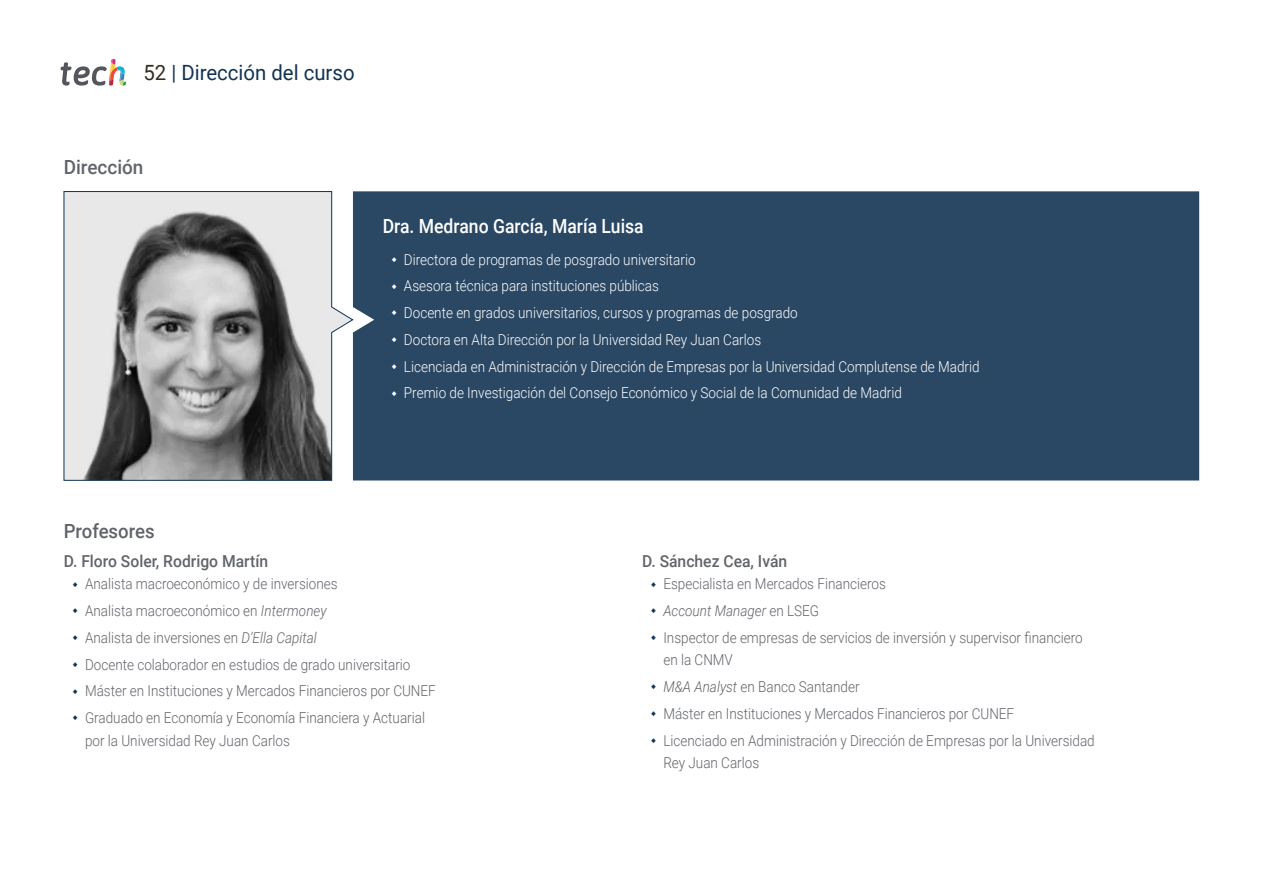
<style>
.page{position:relative;width:1263px;height:893px;background:#fff}
.page>*{position:absolute;margin:0;border:0;box-sizing:border-box;transform-origin:0 0}
.t1{font:21px "Roboto";color:#123352}
.t2{font:500 19.5px "Roboto";color:#fff;scale:.9 1}
.t3{font:500 19.5px "Roboto";color:#61646a;scale:.95 1}
.t4{font:500 19.5px "Roboto";color:#61646a}
.t5{font:500 16.5px "Roboto";color:#61646a;scale:.95 1}
.t6{font:300 15px/26.7px "Roboto";color:#61646a;scale:.9 1}
.t7{font:300 15px/26.7px "Roboto";color:#fff;scale:.9 1}
.s1{color:#312e20}
.s2{font-style:italic}
</style>
<div class="page">
<div style="left:353px;top:191px;width:846px;height:289px;background:#2a4763"></div>
<svg style="left:64px;top:191px;width:289px;height:290px;background:#a3a3a4"></svg>
<svg style="left:61px;top:59px;width:65px;height:27px"></svg>
<svg style="left:392px;top:257px;width:5px;height:5px"></svg>
<svg style="left:392px;top:284px;width:5px;height:5px"></svg>
<svg style="left:392px;top:310px;width:5px;height:5px"></svg>
<svg style="left:392px;top:337px;width:5px;height:5px"></svg>
<svg style="left:392px;top:364px;width:5px;height:5px"></svg>
<svg style="left:392px;top:391px;width:5px;height:5px"></svg>
<h1 class="t1" style="left:144px;top:57px;width:213px"><span class="s1">52</span> | Dirección del curso</h1>
<h2 class="t4" style="left:64px;top:154px;width:81px">Dirección</h2>
<h2 class="t3" style="left:64px;top:517px;width:97px">Profesores</h2>
<h2 class="t2" style="left:383px;top:212px;width:291px">Dra. Medrano García, María Luisa</h2>
<p class="t7" style="left:404px;top:245px;width:641px">Directora de programas de posgrado universitario<br>Asesora técnica para instituciones públicas<br>Docente en grados universitarios, cursos y programas de posgrado<br>Doctora en Alta Dirección por la Universidad Rey Juan Carlos<br>Licenciada en Administración y Dirección de Empresas por la Universidad Complutense de Madrid Premio de Investigación del Consejo Económico y Social de la Comunidad de Madrid</p>
<p class="t5" style="left:64px;top:550px;width:217px">D. Floro Soler, Rodrigo Martín</p>
<p class="t6" style="left:85px;top:570px;width:391px">Analista macroeconómico y de inversiones<br>Analista macroeconómico en <span class="s2">Intermoney<br></span>Analista de inversiones en <span class="s2">D’Ella Capital<br></span>Docente colaborador en estudios de grado universitario Máster en Instituciones y Mercados Financieros por CUNEF Graduado en Economía y Economía Financiera y Actuarial</p>
<p class="t6" style="left:85px;top:726px;width:229px">por la Universidad Rey Juan Carlos</p>
<p class="t5" style="left:642px;top:550px;width:154px">D. Sánchez Cea, Iván</p>
<p class="t6" style="left:663px;top:570px;width:467px">Especialista en Mercados Financieros<br><span class="s2">Account Manager</span> en LSEG<br>Inspector de empresas de servicios de inversión y supervisor financiero</p>
<p class="t6" style="left:663px;top:646px;width:481px">en la CNMV<br><span class="s2">M&amp;A Analyst</span> en Banco Santander<br>Máster en Instituciones y Mercados Financieros por CUNEF<br>Licenciado en Administración y Dirección de Empresas por la Universidad</p>
<p class="t6" style="left:663px;top:749px;width:108px">Rey Juan Carlos</p>
</div>
